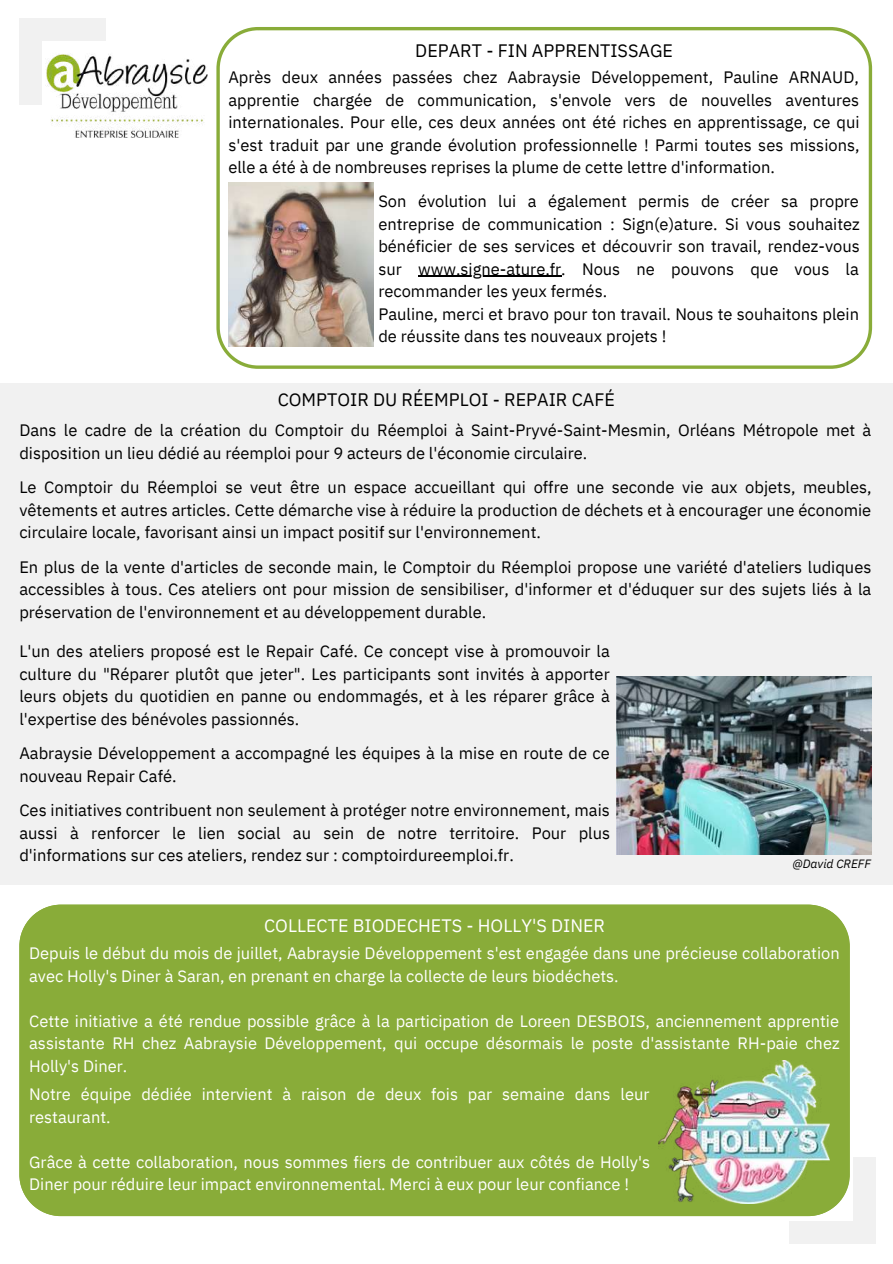
<style>
.page{position:relative;width:893px;height:1264px;background:#fff}
.page>*{position:absolute;margin:0;border:0;box-sizing:border-box;transform-origin:0 0}
.t1{font:18px "IBM Plex Sans";color:#000}
.t2{font:18px "IBM Plex Sans";color:#fff}
.t3{font:16.5px/22.5px "IBM Plex Sans";color:#000;text-align:justify}
.t4{font:16.5px/22.5px "IBM Plex Sans";color:#fff}
.t5{font:italic 12px "IBM Plex Sans";color:#000}
.s1{color:#f1f1f1}
</style>
<div class="page">
<div style="left:19px;top:18px;width:87px;height:23px;background:#f1f1f1"></div>
<div style="left:19px;top:18px;width:23px;height:87px;background:#f1f1f1"></div>
<div style="left:19px;top:904px;width:830px;height:312px;background:#89ac39"></div>
<div style="left:789px;top:1220px;width:86px;height:23px;background:#f1f1f1"></div>
<div style="left:852px;top:1157px;width:23px;height:86px;background:#f1f1f1"></div>
<svg style="left:216px;top:27px;width:656px;height:342px"></svg>
<img style="left:46px;top:54px;width:161px;height:84px">
<div style="left:0;top:383px;width:892px;height:502px;background:#f1f1f1"></div>
<img style="left:616px;top:676px;width:255px;height:178px">
<img style="left:658px;top:1060px;width:171px;height:143px">
<img style="left:228px;top:183px;width:145px;height:164px">
<hr style="left:418px;top:276px;width:143px;height:1px;background:#000">
<p class="t1" style="left:415px;top:38px;width:259px">DEPART - FIN APPRENTISSAGE</p>
<p class="t3" style="left:228px;top:66px;width:632px">Après deux années passées chez Aabraysie Développement, Pauline ARNAUD, apprentie chargée de communication, s'envole vers de nouvelles aventures internationales. Pour elle, ces deux années ont été riches en apprentissage, ce qui s'est traduit par une grande évolution professionnelle ! Parmi toutes ses missions, elle a été à de nombreuses reprises la plume de cette lettre d'information.</p>
<p class="t3" style="left:378px;top:190px;width:483px;text-align:left">Son évolution lui a également permis de créer sa propre entreprise de communication : Sign(e)ature. Si vous souhaitez bénéficier de ses services et découvrir son travail, rendez-vous sur www.signe-ature.fr. Nous ne pouvons que vous la recommander les yeux fermés.<br>Pauline, merci et bravo pour ton travail. Nous te souhaitons plein de réussite dans tes nouveaux projets !</p>
<p class="t1" style="left:278px;top:387px;width:339px">COMPTOIR DU RÉEMPLOI - REPAIR CAFÉ</p>
<p class="t3" style="left:19px;top:419px;width:853px">Dans le cadre de la création du Comptoir du Réemploi à Saint-Pryvé-Saint-Mesmin, Orléans Métropole met à disposition un lieu dédié au réemploi pour 9 acteurs de l'économie circulaire.</p>
<p class="t3" style="left:19px;top:476px;width:853px">Le Comptoir du Réemploi se veut être un espace accueillant qui offre une seconde vie aux objets, meubles, vêtements et autres articles. Cette démarche vise à réduire la production de déchets et à encourager une économie circulaire locale, favorisant ainsi un impact positif sur l'environnement.</p>
<p class="t3" style="left:19px;top:555px;width:853px">En plus de la vente d'articles de seconde main, le Comptoir du Réemploi propose une variété d'ateliers ludiques accessibles à tous. Ces ateliers ont pour mission de sensibiliser, d'informer et d'éduquer sur des sujets liés à la préservation de l'environnement et au développement durable. <span class="s1">./.....</span></p>
<p class="t3" style="left:19px;top:640px;width:592px">L'un des ateliers proposé est le Repair Café. Ce concept vise à promouvoir la culture du "Réparer plutôt que jeter". Les participants sont invités à apporter leurs objets du quotidien en panne ou endommagés, et à les réparer grâce à l'expertise des bénévoles passionnés.</p>
<p class="t3" style="left:19px;top:741px;width:592px">Aabraysie Développement a accompagné les équipes à la mise en route de ce nouveau Repair Café.</p>
<p class="t3" style="left:19px;top:798px;width:592px">Ces initiatives contribuent non seulement à protéger notre environnement, mais aussi à renforcer le lien social au sein de notre territoire. Pour plus d'informations sur ces ateliers, rendez sur : comptoirdureemploi.fr.</p>
<p class="t2" style="left:264px;top:913px;width:342px">COLLECTE BIODECHETS - HOLLY'S DINER</p>
<p class="t5" style="left:792px;top:855px;width:80px">@David CREFF</p>
<p class="t4" style="left:29px;top:942px;width:812px">Depuis le début du mois de juillet, Aabraysie Développement s'est engagée dans une précieuse collaboration avec Holly's Diner à Saran, en prenant en charge la collecte de leurs biodéchets.</p>
<p class="t4" style="left:29px;top:1009px;width:812px;text-align:justify">Cette initiative a été rendue possible grâce à la participation de Loreen DESBOIS, anciennement apprentie assistante RH chez Aabraysie Développement, qui occupe désormais le poste d'assistante RH-paie chez Holly's Diner.</p>
<p class="t4" style="left:29px;top:1082px;width:621px">Notre équipe dédiée intervient à raison de deux fois par semaine dans leur restaurant.</p>
<p class="t4" style="left:29px;top:1150px;width:622px">Grâce à cette collaboration, nous sommes fiers de contribuer aux côtés de Holly's<br>Diner pour réduire leur impact environnemental. Merci à eux pour leur confiance !</p>
</div>
